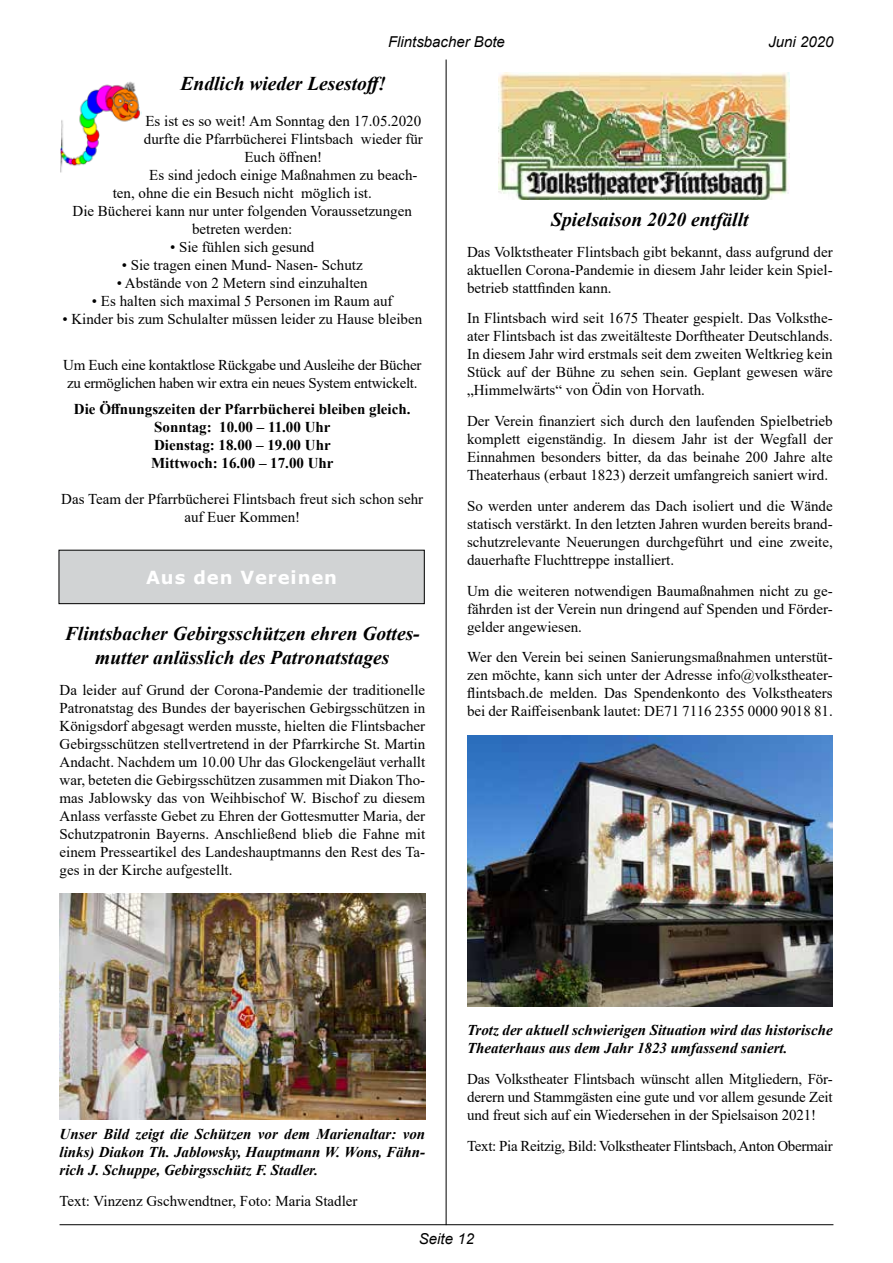
<style>
.page{position:relative;width:893px;height:1263px;background:#fff}
.page>*{position:absolute;margin:0;border:0;box-sizing:border-box;transform-origin:0 0}
.t1{font:italic 700 19.5px/23.4px "Times New Roman";color:#000;text-align:center}
.t2{font:700 18px "Verdana";letter-spacing:.05em;color:#fff}
.t3{font:15px/18px "Times New Roman";color:#000;text-align:justify}
.t4{font:italic 700 15px/18px "Times New Roman";color:#000}
.t5{font:15px/18px "Times New Roman";letter-spacing:-.02em;color:#000}
.t6{font:700 15px/18px "Times New Roman";color:#000;text-align:center}
.t7{font:italic 15px "Arial";color:#000}
</style>
<div class="page">
<hr style="left:60px;top:1224px;width:773px;height:1px;background:#000">
<hr style="left:446px;top:60px;width:1px;height:1165px;background:#000">
<img style="left:499px;top:72px;width:290px;height:128px">
<img style="left:467px;top:735px;width:366px;height:271px">
<img style="left:60px;top:893px;width:365px;height:227px">
<div style="left:59px;top:550px;width:365px;height:54px;background:#d1d3d4"></div>
<div style="left:59px;top:550px;width:365px;height:54px;border:1px solid #000"></div>
<img style="left:60px;top:81px;width:82px;height:92px">
<p class="t7" style="left:388px;top:32px;width:118px">Flintsbacher Bote</p>
<p class="t7" style="left:768px;top:32px;width:67px">Juni 2020</p>
<h1 class="t1" style="left:181px;top:71px;width:207px">Endlich wieder Lesestoff!</h1>
<p class="t3" style="left:145px;top:112px;width:277px">Es ist es so weit! Am Sonntag den 17.05.2020</p>
<p class="t3" style="left:144px;top:130px;width:281px">durfte die Pfarrbücherei Flintsbach wieder für</p>
<p class="t3" style="left:244px;top:148px;width:79px">Euch öffnen!</p>
<p class="t3" style="left:149px;top:166px;width:270px">Es sind jedoch einige Maßnahmen zu beach-</p>
<p class="t3" style="left:113px;top:184px;width:261px">ten, ohne die ein Besuch nicht möglich ist.</p>
<p class="t3" style="left:73px;top:202px;width:341px">Die Bücherei kann nur unter folgenden Voraussetzungen</p>
<p class="t3" style="left:192px;top:220px;width:102px">betreten werden:</p>
<p class="t3" style="left:170px;top:238px;width:146px">• Sie fühlen sich gesund</p>
<p class="t3" style="left:122px;top:256px;width:243px">• Sie tragen einen Mund- Nasen- Schutz</p>
<p class="t3" style="left:117px;top:274px;width:253px">• Abstände von 2 Metern sind einzuhalten</p>
<p class="t3" style="left:92px;top:292px;width:302px">• Es halten sich maximal 5 Personen im Raum auf</p>
<p class="t3" style="left:62px;top:310px;width:361px">• Kinder bis zum Schulalter müssen leider zu Hause bleiben</p>
<p class="t5" style="left:63px;top:355px;width:360px">Um Euch eine kontaktlose Rückgabe und Ausleihe der Bücher zu ermöglichen haben wir extra ein neues System entwickelt.</p>
<p class="t6" style="left:74px;top:400px;width:338px">Die Öffnungszeiten der Pfarrbücherei bleiben gleich.<br>Sonntag: 10.00 – 11.00 Uhr<br>Dienstag: 18.00 – 19.00 Uhr<br>Mittwoch: 16.00 – 17.00 Uhr</p>
<p class="t3" style="left:61px;top:490px;width:363px;text-align:center">Das Team der Pfarrbücherei Flintsbach freut sich schon sehr auf Euer Kommen!</p>
<p class="t2" style="left:146px;top:564px;width:192px">Aus den Vereinen</p>
<h1 class="t1" style="left:65px;top:622px;width:356px">Flintsbacher Gebirgsschützen ehren Gottes&shy;mutter anlässlich des Patronatstages</h1>
<p class="t3" style="left:60px;top:680px;width:367px">Da leider auf Grund der Corona-Pandemie der traditionelle Patronatstag des Bundes der bayerischen Gebirgsschützen in Königsdorf abgesagt werden musste, hielten die Flintsbacher Gebirgsschützen stellvertretend in der Pfarrkirche St. Martin Andacht. Nachdem um 10.00 Uhr das Glockengeläut verhallt war, beteten die Gebirgsschützen zusammen mit Diakon Tho&shy;mas Jablowsky das von Weihbischof W. Bischof zu diesem Anlass verfasste Gebet zu Ehren der Gottesmutter Maria, der Schutzpatronin Bayerns. Anschließend blieb die Fahne mit einem Presseartikel des Landeshauptmanns den Rest des Ta&shy;ges in der Kirche aufgestellt.</p>
<h1 class="t1" style="left:551px;top:207px;width:199px">Spielsaison 2020 entfällt</h1>
<p class="t3" style="left:467px;top:242px;width:367px">Das Volktstheater Flintsbach gibt bekannt, dass aufgrund der aktuellen Corona-Pandemie in diesem Jahr leider kein Spiel&shy;betrieb stattfinden kann.</p>
<p class="t3" style="left:467px;top:309px;width:367px">In Flintsbach wird seit 1675 Theater gespielt. Das Volksthe&shy;ater Flintsbach ist das zweitälteste Dorftheater Deutschlands.<br>In diesem Jahr wird erstmals seit dem zweiten Weltkrieg kein Stück auf der Bühne zu sehen sein. Geplant gewesen wäre „Himmelwärts“ von Ödin von Horvath.</p>
<p class="t3" style="left:467px;top:412px;width:367px">Der Verein finanziert sich durch den laufenden Spielbetrieb komplett eigenständig. In diesem Jahr ist der Wegfall der Einnahmen besonders bitter, da das beinahe 200 Jahre alte Theaterhaus (erbaut 1823) derzeit umfangreich saniert wird.</p>
<p class="t3" style="left:467px;top:496px;width:367px">So werden unter anderem das Dach isoliert und die Wände statisch verstärkt. In den letzten Jahren wurden bereits brand&shy;schutzrelevante Neuerungen durchgeführt und eine zweite, dauerhafte Fluchttreppe installiert.</p>
<p class="t3" style="left:467px;top:581px;width:367px">Um die weiteren notwendigen Baumaßnahmen nicht zu ge&shy;fährden ist der Verein nun dringend auf Spenden und Förder&shy;gelder angewiesen.</p>
<p class="t3" style="left:467px;top:648px;width:367px">Wer den Verein bei seinen Sanierungsmaßnahmen unterstüt&shy;zen möchte, kann sich unter der Adresse info@volkstheater&shy;flintsbach.de melden. Das Spendenkonto des Volkstheaters bei der Raiffeisenbank lautet: DE71 7116 2355 0000 9018 81.</p>
<p class="t4" style="left:60px;top:1125px;width:367px;text-align:justify">Unser Bild zeigt die Schützen vor dem Marienaltar: von links) Diakon Th. Jablowsky, Hauptmann W. Wons, Fähn&shy;rich J. Schuppe, Gebirgsschütz F. Stadler.</p>
<p class="t3" style="left:60px;top:1192px;width:299px">Text: Vinzenz Gschwendtner, Foto: Maria Stadler</p>
<p class="t4" style="left:467px;top:1021px;width:367px">Trotz der aktuell schwierigen Situation wird das historische<br>Theaterhaus aus dem Jahr 1823 umfassend saniert.</p>
<p class="t3" style="left:467px;top:1069px;width:367px">Das Volkstheater Flintsbach wünscht allen Mitgliedern, För&shy;derern und Stammgästen eine gute und vor allem gesunde Zeit und freut sich auf ein Wiedersehen in der Spielsaison 2021!</p>
<p class="t5" style="left:467px;top:1136px;width:367px">Text: Pia Reitzig, Bild: Volkstheater Flintsbach, Anton Obermair</p>
<p class="t7" style="left:419px;top:1229px;width:57px">Seite 12</p>
</div>
